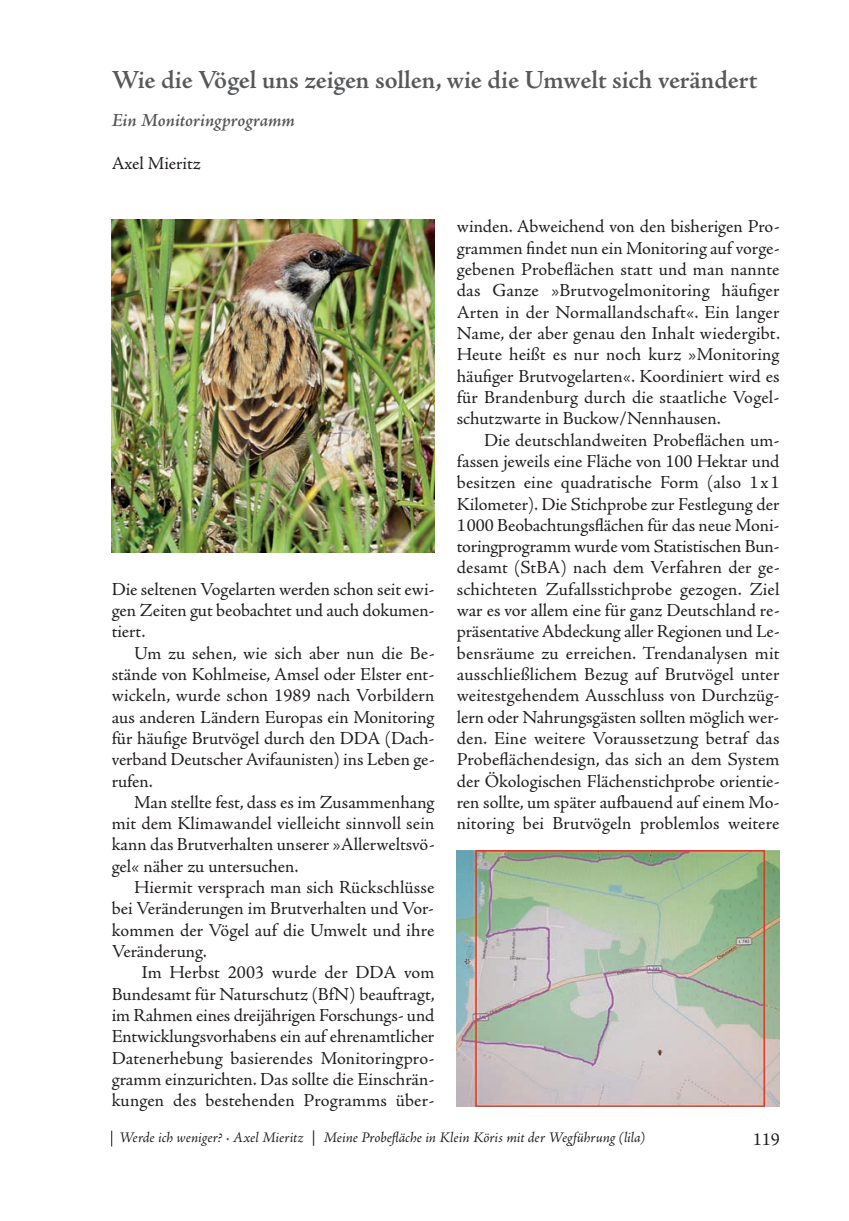
<style>
.page{position:relative;width:849px;height:1221px;background:#fff}
.page>*{position:absolute;margin:0;border:0;box-sizing:border-box;transform-origin:0 0}
.t1{font:600 26.25px "Adobe Jenson Pro";letter-spacing:-.005em;color:#57585a}
.t2{font:italic 600 18.72px "Adobe Jenson Pro";letter-spacing:-.005em;color:#57585a}
.t3{font:18.38px/21.3px "Adobe Jenson Pro";color:#231f20;text-align:justify}
.t4{font:italic 14.88px "Adobe Jenson Pro";letter-spacing:-.005em;color:#231f20}
</style>
<div class="page">
<svg style="left:111px;top:1130px;width:1px;height:16px"></svg>
<img style="left:456px;top:850px;width:323px;height:256px">
<img style="left:112px;top:220px;width:322px;height:332px">
<h1 class="t1" style="left:112px;top:70px;width:646px">Wie die Vögel uns zeigen sollen, wie die Umwelt sich verändert</h1>
<p class="t2" style="left:112px;top:113px;width:185px">Ein Monitoringprogramm</p>
<p class="t3" style="left:112px;top:154px;width:90px">Axel Mieritz</p>
<p class="t3" style="left:112px;top:580px;width:324px">Die seltenen Vogelarten werden schon seit ewi&shy;gen Zeiten gut beobachtet und auch dokumen&shy;tiert.</p>
<p class="t3" style="left:112px;top:644px;width:324px;text-indent:22px">Um zu sehen, wie sich aber nun die Be&shy;stände von Kohlmeise, Amsel oder Elster ent&shy;wickeln, wurde schon 1989 nach Vorbildern aus anderen Ländern Europas ein Monitoring für häufige Brutvögel durch den DDA (Dach&shy;verband Deutscher Avifaunisten) ins Leben ge&shy;rufen.</p>
<p class="t3" style="left:112px;top:793px;width:324px;text-indent:22px">Man stellte fest, dass es im Zusammenhang mit dem Klimawandel vielleicht sinnvoll sein kann das Brutverhalten unserer »Allerweltsvö&shy;gel« näher zu untersuchen.</p>
<p class="t3" style="left:112px;top:878px;width:324px;text-indent:22px">Hiermit versprach man sich Rückschlüsse bei Veränderungen im Brutverhalten und Vor&shy;kommen der Vögel auf die Umwelt und ihre Veränderung.</p>
<p class="t3" style="left:112px;top:963px;width:325px;text-indent:30px">Im Herbst 2003 wurde der DDA vom Bundesamt für Naturschutz (BfN) beauftragt, im Rahmen eines dreijährigen Forschungs- und Entwicklungsvorhabens ein auf ehrenamtlicher Datenerhebung basierendes Monitoringpro&shy;gramm einzurichten. Das sollte die Einschrän&shy;kungen des bestehenden Programms über -</p>
<p class="t3" style="left:456px;top:218px;width:324px">winden. Abweichend von den bisherigen Pro&shy;grammen findet nun ein Monitoring auf vorge&shy;gebenen Probeflächen statt und man nannte das Ganze »Brutvogelmonitoring häufiger Arten in der Normallandschaft«. Ein langer Name, der aber genau den Inhalt wiedergibt.<br>Heute heißt es nur noch kurz »Monitoring häufiger Brutvogelarten«. Koordiniert wird es für Brandenburg durch die staatliche Vogel&shy;schutzwarte in Buckow/Nennhausen.</p>
<p class="t3" style="left:456px;top:431px;width:324px;text-indent:27px">Die deutschlandweiten Probeflächen um&shy;fassen jeweils eine Fläche von 100 Hektar und besitzen eine quadratische Form (also 1x1<br>Kilometer). Die Stichprobe zur Festlegung der 1000 Beobachtungsflächen für das neue Moni&shy;toringprogramm wurde vom Statistischen Bun&shy;desamt (StBA) nach dem Verfahren der ge&shy;schichteten Zufallsstichprobe gezogen. Ziel war es vor allem eine für ganz Deutschland re&shy;präsentative Abdeckung aller Regionen und Le&shy;bensräume zu erreichen. Trendanalysen mit ausschließlichem Bezug auf Brutvögel unter weitestgehendem Ausschluss von Durchzüg&shy;lern oder Nahrungsgästen sollten möglich wer&shy;den. Eine weitere Voraussetzung betraf das Probeflächendesign, das sich an dem System der Ökologischen Flächenstichprobe orientie&shy;ren sollte, um später aufbauend auf einem Mo&shy;nitoring bei Brutvögeln problemlos weitere</p>
<p class="t4" style="left:119px;top:1131px;width:527px">Werde ich weniger? · Axel Mieritz | Meine Probefläche in Klein Köris mit der Wegführung (lila)</p>
<p class="t3" style="left:752px;top:1130px;width:29px">119</p>
</div>
